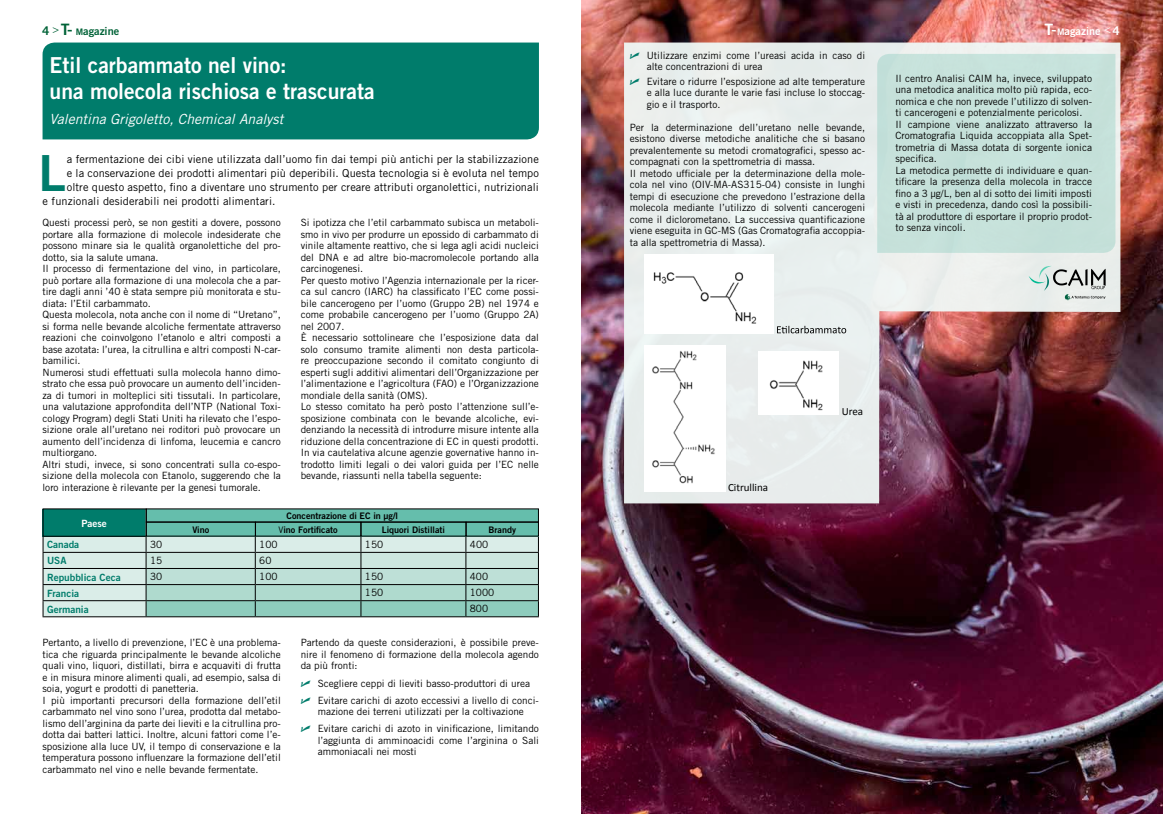
<style>
.page{position:relative;width:1163px;height:814px;background:#fff}
.page>*{position:absolute;margin:0;border:0;box-sizing:border-box;transform-origin:0 0}
.t1{font:49.8px "Trade Gothic Bold Two";color:#007c6b}
.t2{font:22px/26px "Trade Gothic Bold Two";color:#fff;scale:.96 1}
.t3{font:italic 14px "Trade Gothic";color:#fff}
.t4{font:11px "Trade Gothic";letter-spacing:.01em;color:#000}
.t5{font:11px "Calibri";color:#000}
.t6{font:11px "Trade Gothic Bold Two";color:#006237}
.t7{font:11px "Trade Gothic Bold Two";color:#fff}
.t8{font:10px/11.5px "Trade Gothic";color:#000}
.t9{font:10px "Trade Gothic Bold Two";color:#007c6b}
.t10{font:10px "Trade Gothic Bold Two";color:#fff}
.t11{font:9px "Trade Gothic Bold Two";color:#000}
.s1{font-family:"Trade Gothic";font-weight:700;font-size:12px}
.s2{font-family:"ITC Franklin Gothic Std";font-weight:500;font-size:17px}
.s3{font-size:9px}
.s4{font-family:"Trade Gothic"}
</style>
<div class="page">
<img style="left:581px;top:0;width:581px;height:814px">
<svg style="left:624px;top:43px;width:496px;height:460px;background:#beb2b5"></svg>
<svg style="left:1028px;top:266px;width:77px;height:34px;background:#c6cecb"></svg>
<div style="left:43px;top:43px;width:496px;height:96px;background:#007c6b"></div>
<div style="left:44px;top:536px;width:101px;height:80px;background:#daede8"></div>
<hr style="left:43px;top:552px;width:103px;height:1px;background:#000">
<hr style="left:43px;top:568px;width:103px;height:1px;background:#000">
<hr style="left:43px;top:584px;width:103px;height:1px;background:#000">
<hr style="left:43px;top:600px;width:103px;height:1px;background:#000">
<svg style="left:43px;top:536px;width:1px;height:80px"></svg>
<svg style="left:145px;top:536px;width:394px;height:80px;background:#accfc5"></svg>
<hr style="left:43px;top:616px;width:103px;height:1px;background:#000">
<hr style="left:146px;top:616px;width:109px;height:1px;background:#000">
<hr style="left:255px;top:616px;width:106px;height:1px;background:#000">
<hr style="left:361px;top:616px;width:105px;height:1px;background:#000">
<hr style="left:466px;top:616px;width:73px;height:1px;background:#000">
<svg style="left:777px;top:326px;width:69px;height:7px"></svg>
<img style="left:644px;top:255px;width:129px;height:78px">
<img style="left:644px;top:345px;width:81px;height:146px">
<img style="left:758px;top:352px;width:80px;height:62px">
<div style="left:43px;top:509px;width:103px;height:27px;background:#007c6b"></div>
<div style="left:146px;top:521px;width:110px;height:15px;background:#65beac"></div>
<div style="left:255px;top:521px;width:106px;height:15px;background:#65beac"></div>
<div style="left:361px;top:521px;width:105px;height:15px;background:#65beac"></div>
<div style="left:465px;top:521px;width:74px;height:15px;background:#65beac"></div>
<div style="left:146px;top:508px;width:393px;height:14px;background:#65beac"></div>
<div style="left:146px;top:521px;width:110px;height:15px;border:1px solid #000"></div>
<div style="left:255px;top:521px;width:106px;height:15px;border:1px solid #000"></div>
<div style="left:360px;top:521px;width:106px;height:15px;border:1px solid #000"></div>
<div style="left:465px;top:521px;width:74px;height:15px;border:1px solid #000"></div>
<div style="left:877px;top:54px;width:238px;height:199px;background:#c6e2db"></div>
<svg style="left:629px;top:52px;width:10px;height:7px"></svg>
<svg style="left:629px;top:78px;width:10px;height:6px"></svg>
<p class="t6" style="left:42px;top:24px;width:78px"><span class="s1">4</span> <sup>&gt;</sup> <span class="s2">T-</span> <span class="s3">M</span>agazine</p>
<p class="t7" style="left:1044px;top:25px;width:76px"><span class="s2">T-</span> <span class="s3">M</span>agazine <sup>&lt;</sup> <span class="s1">4</span></p>
<h2 class="t2" style="left:50px;top:52px;width:340px">Etil carbammato nel vino:<br>una molecola rischiosa e trascurata</h2>
<h3 class="t3" style="left:50px;top:110px;width:235px">Valentina Grigoletto, Chemical Analyst</h3>
<h1 class="t1" style="left:39px;top:142px;width:29px">L</h1>
<p class="t4" style="left:67px;top:152px;width:473px">a fermentazione dei cibi viene utilizzata dall’uomo fin dai tempi più antichi per la stabilizzazione</p>
<p class="t4" style="left:67px;top:166px;width:473px">e la conservazione dei prodotti alimentari più deperibili. Questa tecnologia si è evoluta nel tempo</p>
<p class="t4" style="left:67px;top:180px;width:473px">oltre questo aspetto, fino a diventare uno strumento per creare attributi organolettici, nutrizionali</p>
<p class="t4" style="left:43px;top:194px;width:234px">e funzionali desiderabili nei prodotti alimentari.</p>
<p class="t8" style="left:43px;top:217px;width:240px">Questi processi però, se non gestiti a dovere, possono portare alla formazione di molecole indesiderate che possono minare sia le qualità organolettiche del pro&shy;dotto, sia la salute umana.<br>Il processo di fermentazione del vino, in particolare, può portare alla formazione di una molecola che a par&shy;tire dagli anni ’40 è stata sempre più monitorata e stu&shy;diata: l’Etil carbammato.<br>Questa molecola, nota anche con il nome di “Uretano”, si forma nelle bevande alcoliche fermentate attraverso reazioni che coinvolgono l’etanolo e altri composti a base azotata: l’urea, la citrullina e altri composti N-car&shy;bamilici.<br>Numerosi studi effettuati sulla molecola hanno dimo&shy;strato che essa può provocare un aumento dell’inciden&shy;za di tumori in molteplici siti tissutali. In particolare, una valutazione approfondita dell’NTP (National Toxi&shy;cology Program) degli Stati Uniti ha rilevato che l’espo&shy;sizione orale all’uretano nei roditori può provocare un aumento dell’incidenza di linfoma, leucemia e cancro multiorgano.<br>Altri studi, invece, si sono concentrati sulla co-espo&shy;sizione della molecola con Etanolo, suggerendo che la loro interazione è rilevante per la genesi tumorale.</p>
<p class="t8" style="left:300px;top:217px;width:240px">Si ipotizza che l’etil carbammato subisca un metaboli&shy;smo in vivo per produrre un epossido di carbammato di vinile altamente reattivo, che si lega agli acidi nucleici del DNA e ad altre bio-macromolecole portando alla carcinogenesi.<br>Per questo motivo l’Agenzia internazionale per la ricer&shy;ca sul cancro (IARC) ha classificato l’EC come possi&shy;bile cancerogeno per l’uomo (Gruppo 2B) nel 1974 e come probabile cancerogeno per l’uomo (Gruppo 2A) nel 2007.<br>È necessario sottolineare che l’esposizione data dal solo consumo tramite alimenti non desta particola&shy;re preoccupazione secondo il comitato congiunto di esperti sugli additivi alimentari dell’Organizzazione per l’alimentazione e l’agricoltura (FAO) e l’Organizzazione mondiale della sanità (OMS).<br>Lo stesso comitato ha però posto l’attenzione sull’e&shy;sposizione combinata con le bevande alcoliche, evi&shy;denziando la necessità di introdurre misure intente alla riduzione della concentrazione di EC in questi prodotti.<br>In via cautelativa alcune agenzie governative hanno in&shy;trodotto limiti legali o dei valori guida per l’EC nelle bevande, riassunti nella tabella seguente:</p>
<p class="t10" style="left:81px;top:517px;width:27px">Paese</p>
<p class="t11" style="left:286px;top:510px;width:113px">Concentrazione di EC in µg/l</p>
<p class="t11" style="left:192px;top:524px;width:18px">Vino</p>
<p class="t11" style="left:278px;top:524px;width:61px"><span class="s4">V</span>ino Fortificato</p>
<p class="t11" style="left:382px;top:524px;width:65px">Liquori Distillati</p>
<p class="t11" style="left:488px;top:524px;width:29px">Brandy</p>
<p class="t9" style="left:47px;top:538px;width:34px">Canada</p>
<p class="t8" style="left:150px;top:538px;width:14px">30</p>
<p class="t8" style="left:259px;top:538px;width:20px">100</p>
<p class="t8" style="left:365px;top:538px;width:20px">150</p>
<p class="t8" style="left:470px;top:538px;width:20px">400</p>
<p class="t9" style="left:47px;top:554px;width:21px">USA</p>
<p class="t8" style="left:150px;top:554px;width:14px">15</p>
<p class="t8" style="left:259px;top:554px;width:14px">60</p>
<p class="t9" style="left:47px;top:570px;width:75px">Repubblica Ceca</p>
<p class="t8" style="left:150px;top:570px;width:14px">30</p>
<p class="t8" style="left:259px;top:570px;width:20px">100</p>
<p class="t8" style="left:365px;top:570px;width:20px">150</p>
<p class="t8" style="left:470px;top:570px;width:20px">400</p>
<p class="t9" style="left:47px;top:587px;width:34px">Francia</p>
<p class="t8" style="left:365px;top:587px;width:20px">150</p>
<p class="t8" style="left:470px;top:587px;width:26px">1000</p>
<p class="t9" style="left:47px;top:603px;width:43px">Germania</p>
<p class="t8" style="left:470px;top:603px;width:20px">800</p>
<p class="t8" style="left:43px;top:637px;width:240px">Pertanto, a livello di prevenzione, l’EC è una problema&shy;tica che riguarda principalmente le bevande alcoliche quali vino, liquori, distillati, birra e acquaviti di frutta e in misura minore alimenti quali, ad esempio, salsa di soia, yogurt e prodotti di panetteria.<br>I più importanti precursori della formazione dell’etil carbammato nel vino sono l’urea, prodotta dal metabo&shy;lismo dell’arginina da parte dei lieviti e la citrullina pro&shy;dotta dai batteri lattici. Inoltre, alcuni fattori come l’e&shy;sposizione alla luce UV, il tempo di conservazione e la temperatura possono influenzare la formazione dell’etil carbammato nel vino e nelle bevande fermentate.</p>
<p class="t8" style="left:300px;top:637px;width:240px;text-align:justify">Partendo da queste considerazioni, è possibile preve&shy;nire il fenomeno di formazione della molecola agendo da più fronti:</p>
<p class="t8" style="left:317px;top:674px;width:223px;line-height:17.2px">Scegliere ceppi di lieviti basso-produttori di urea<br>Evitare carichi di azoto eccessivi a livello di conci-</p>
<p class="t8" style="left:317px;top:703px;width:223px;line-height:17.2px">mazione dei terreni utilizzati per la coltivazione<br>Evitare carichi di azoto in vinificazione, limitando</p>
<p class="t8" style="left:317px;top:734px;width:223px">l’aggiunta di amminoacidi come l’arginina o Sali ammoniacali nei mosti</p>
<p class="t8" style="left:646px;top:49px;width:220px">Utilizzare enzimi come l’ureasi acida in caso di alte concentrazioni di urea</p>
<p class="t8" style="left:646px;top:75px;width:220px;text-align:justify">Evitare o ridurre l’esposizione ad alte temperature e alla luce durante le varie fasi incluse lo stoccag&shy;gio e il trasporto.</p>
<p class="t8" style="left:629px;top:121px;width:237px">Per la determinazione dell’uretano nelle bevande, esistono diverse metodiche analitiche che si basano prevalentemente su metodi cromatografici, spesso ac&shy;compagnati con la spettrometria di massa.<br>Il metodo ufficiale per la determinazione della mole&shy;cola nel vino (OIV-MA-AS315-04) consiste in lunghi tempi di esecuzione che prevedono l’estrazione della molecola mediante l’utilizzo di solventi cancerogeni come il diclorometano. La successiva quantificazione viene eseguita in GC-MS (Gas Cromatografia accoppia&shy;ta alla spettrometria di Massa).</p>
<p class="t8" style="left:895px;top:72px;width:198px">Il centro Analisi CAIM ha, invece, sviluppato una metodica analitica molto più rapida, eco&shy;nomica e che non prevede l’utilizzo di solven&shy;ti cancerogeni e potenzialmente pericolosi.<br>Il campione viene analizzato attraverso la Cromatografia Liquida accoppiata alla Spet&shy;trometria di Massa dotata di sorgente ionica specifica.<br>La metodica permette di individuare e quan&shy;tificare la presenza della molecola in tracce fino a 3 µg/L, ben al di sotto dei limiti imposti e visti in precedenza, dando così la possibili&shy;tà al produttore di esportare il proprio prodot&shy;to senza vincoli.</p>
<p class="t5" style="left:728px;top:481px;width:42px">Citrullina</p>
<p class="t5" style="left:841px;top:404px;width:23px">Urea</p>
</div>
